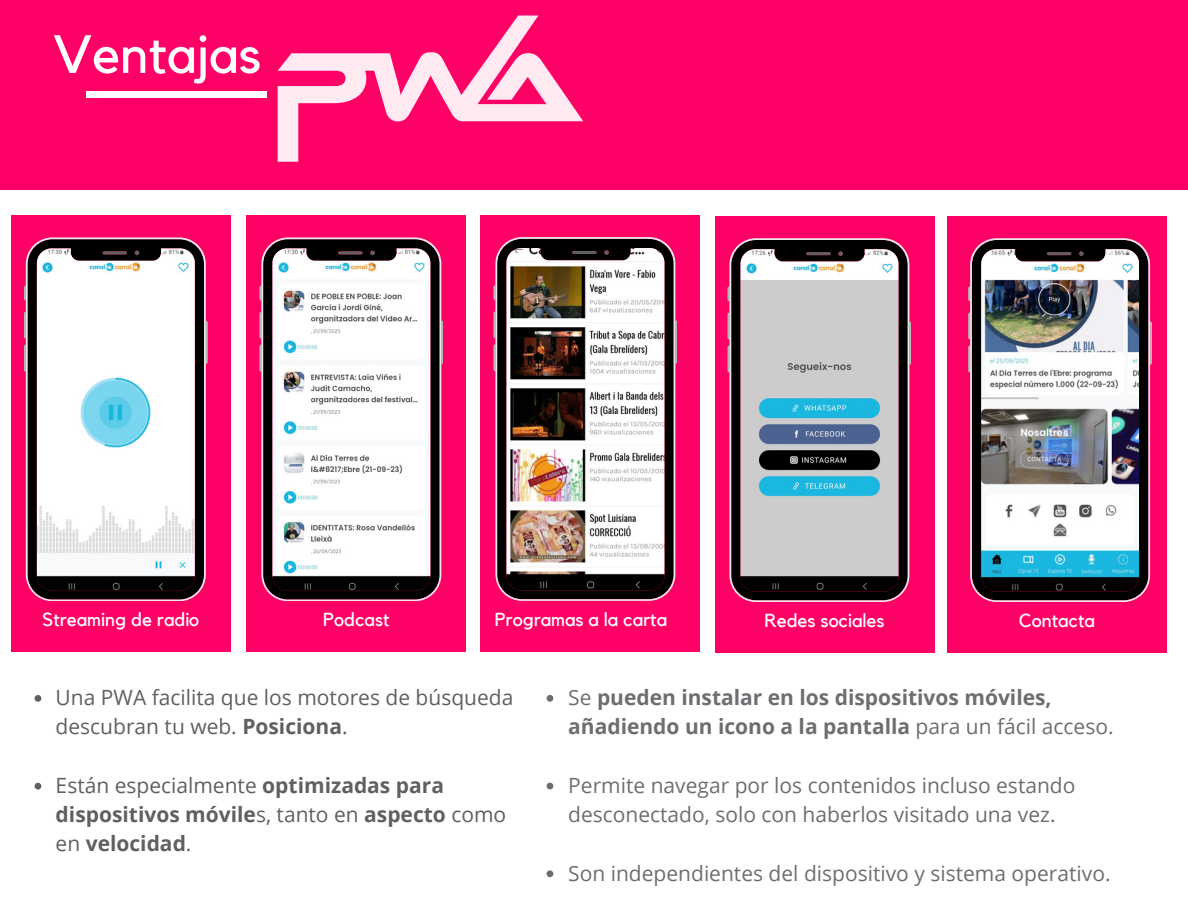
<style>
.page{position:relative;width:1188px;height:918px;background:#fff}
.page>*{position:absolute;margin:0;border:0;box-sizing:border-box;transform-origin:0 0}
.t1{font:53.25px "Kollektif";color:#fff}
.t2{font:21px/29.2px "Open Sans";color:#6d6e71}
.t3{font:700 21px/29.2px "Open Sans";color:#6d6e71}
.t4{font:700 21px/29.2px "Open Sans";color:#606060}
.t5{font:21px/29.2px "Open Sans";color:#606060}
.t6{font:18.75px "Kollektif";color:#fff}
.s1{font-weight:700}
.s2{font-weight:400}
</style>
<div class="page">
<div style="left:0;top:0;width:1188px;height:189px;background:#ff0067"></div>
<div style="left:86px;top:92px;width:180px;height:5px;background:#fff"></div>
<svg style="left:278px;top:16px;width:305px;height:146px"></svg>
<div style="left:11px;top:216px;width:219px;height:436px;background:#ff0067"></div>
<svg style="left:24px;top:286px;width:2px;height:15px"></svg>
<svg style="left:24px;top:312px;width:2px;height:27px"></svg>
<svg style="left:24px;top:345px;width:2px;height:27px"></svg>
<svg style="left:206px;top:321px;width:2px;height:43px"></svg>
<svg style="left:26px;top:237px;width:180px;height:364px;background:#c6c8cb"></svg>
<div style="left:247px;top:216px;width:219px;height:436px;background:#ff0067"></div>
<svg style="left:259px;top:286px;width:2px;height:15px"></svg>
<svg style="left:259px;top:312px;width:2px;height:27px"></svg>
<svg style="left:259px;top:345px;width:2px;height:27px"></svg>
<svg style="left:441px;top:321px;width:2px;height:43px"></svg>
<svg style="left:261px;top:237px;width:180px;height:364px;background:#c6c3c5"></svg>
<div style="left:481px;top:215px;width:219px;height:437px;background:#ff0067"></div>
<svg style="left:493px;top:285px;width:2px;height:15px"></svg>
<svg style="left:493px;top:311px;width:2px;height:27px"></svg>
<svg style="left:493px;top:344px;width:2px;height:27px"></svg>
<svg style="left:675px;top:320px;width:2px;height:44px"></svg>
<img style="left:495px;top:237px;width:180px;height:364px">
<div style="left:715px;top:216px;width:219px;height:436px;background:#ff0067"></div>
<svg style="left:728px;top:286px;width:1px;height:15px"></svg>
<svg style="left:728px;top:312px;width:1px;height:60px"></svg>
<svg style="left:909px;top:321px;width:2px;height:44px"></svg>
<svg style="left:729px;top:238px;width:180px;height:364px;background:#949aa1"></svg>
<div style="left:948px;top:216px;width:219px;height:436px;background:#ff0067"></div>
<svg style="left:968px;top:286px;width:2px;height:15px"></svg>
<svg style="left:968px;top:312px;width:2px;height:60px"></svg>
<svg style="left:1150px;top:321px;width:2px;height:44px"></svg>
<img style="left:970px;top:238px;width:180px;height:364px">
<svg style="left:35px;top:695px;width:6px;height:7px"></svg>
<svg style="left:35px;top:783px;width:6px;height:7px"></svg>
<svg style="left:547px;top:695px;width:6px;height:7px"></svg>
<svg style="left:547px;top:783px;width:6px;height:6px"></svg>
<svg style="left:547px;top:870px;width:6px;height:7px"></svg>
<p class="t1" style="left:53px;top:30px;width:210px">Ventajas</p>
<p class="t6" style="left:42px;top:611px;width:158px">Streaming de radio</p>
<p class="t6" style="left:323px;top:611px;width:68px">Podcast</p>
<p class="t6" style="left:495px;top:611px;width:174px">Programas a la carta</p>
<p class="t6" style="left:764px;top:612px;width:122px">Redes sociales</p>
<p class="t6" style="left:1019px;top:612px;width:78px">Contacta</p>
<p class="t5" style="left:56px;top:682px;width:459px">Una PWA facilita que los motores de búsqueda descubran tu web. <span class="s1">Posiciona</span>.</p>
<p class="t4" style="left:56px;top:770px;width:452px"><span class="s2">Están especialmente</span> optimizadas para dispositivos móvile<span class="s2">s, tanto en</span> aspecto <span class="s2">como en</span> velocidad<span class="s2">.</span></p>
<p class="t3" style="left:568px;top:682px;width:547px"><span class="s2">Se</span> pueden instalar en los dispositivos móviles, añadiendo un icono a la pantalla <span class="s2">para un fácil acceso.</span></p>
<p class="t2" style="left:568px;top:770px;width:509px">Permite navegar por los contenidos incluso estando desconectado, solo con haberlos visitado una vez.</p>
<p class="t2" style="left:568px;top:858px;width:544px">Son independientes del dispositivo y sistema operativo.</p>
</div>
